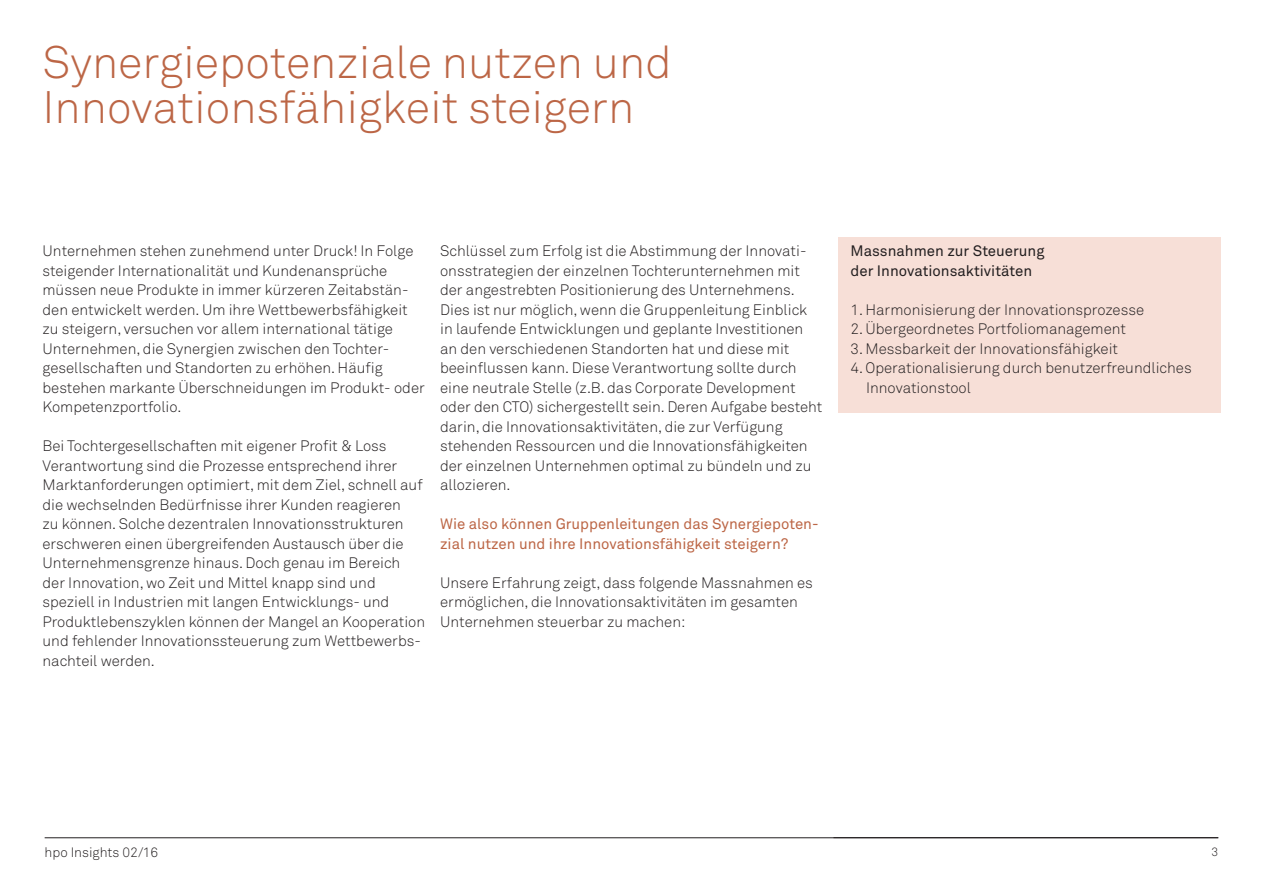
<style>
.page{position:relative;width:1263px;height:893px;background:#fff}
.page>*{position:absolute;margin:0;border:0;box-sizing:border-box;transform-origin:0 0}
.Seitentitel_30pt{font:300 45px/45px "Akkurat Std";color:#bc6646}
.Lauftext{font:300 15px/19.5px "Akkurat Std";color:#231f20}
.Lauftext-2{font:15px/19.5px "Akkurat Std";color:#bc6646}
.Lauftext-3{font:15px "Akkurat Std";color:#231f20}
.t1{font:300 13.5px "Akkurat Std";color:#231f20}
.t2{font:300 12px "Akkurat Std";color:#231f20}
</style>
<div class="page">
<div style="left:838px;top:237px;width:382px;height:175px;background:#f7dfd7"></div>
<hr style="left:45px;top:837px;width:1173px;height:1px;background:#231f20">
<p class="Seitentitel_30pt" style="left:43px;top:40px;width:631px">Synergiepotenziale nutzen und<br>Innovationsfähigkeit steigern</p>
<p class="Lauftext" style="left:43px;top:241px;width:384px">Unternehmen stehen zunehmend unter Druck! In Folge steigender Internationalität und Kundenansprüche müssen neue Produkte in immer kürzeren Zeitabstän&shy;den entwickelt werden. Um ihre Wettbewerbsfähigkeit zu steigern, versuchen vor allem international tätige Unternehmen, die Synergien zwischen den Tochter&shy;gesellschaften und Standorten zu erhöhen. Häufig bestehen markante Überschneidungen im Produkt- oder Kompetenzportfolio.</p>
<p class="Lauftext" style="left:43px;top:436px;width:384px">Bei Tochtergesellschaften mit eigener Profit &amp; Loss Verantwortung sind die Prozesse entsprechend ihrer Marktanforderungen optimiert, mit dem Ziel, schnell auf die wechselnden Bedürfnisse ihrer Kunden reagieren<br>zu können. Solche dezentralen Innovationsstrukturen erschweren einen übergreifenden Austausch über die Unternehmensgrenze hinaus. Doch genau im Bereich der Innovation, wo Zeit und Mittel knapp sind und speziell in Industrien mit langen Entwicklungs- und Produktlebenszyklen können der Mangel an Kooperation und fehlender Innovationssteuerung zum Wettbewerbs&shy;nachteil werden.</p>
<p class="Lauftext" style="left:440px;top:241px;width:384px">Schlüssel zum Erfolg ist die Abstimmung der Innovati&shy;onsstrategien der einzelnen Tochterunternehmen mit der angestrebten Positionierung des Unternehmens.<br>Dies ist nur möglich, wenn die Gruppenleitung Einblick in laufende Entwicklungen und geplante Investitionen an den verschiedenen Standorten hat und diese mit beeinflussen kann. Diese Verantwortung sollte durch eine neutrale Stelle (z.B. das Corporate Development oder den CTO) sichergestellt sein. Deren Aufgabe besteht darin, die Innovationsaktivitäten, die zur Verfügung stehenden Ressourcen und die Innovationsfähigkeiten der einzelnen Unternehmen optimal zu bündeln und zu allozieren.</p>
<p class="Lauftext-2" style="left:440px;top:514px;width:380px">Wie also können Gruppenleitungen das Synergiepoten&shy;zial nutzen und ihre Innovationsfähigkeit steigern?</p>
<p class="Lauftext" style="left:440px;top:573px;width:374px">Unsere Erfahrung zeigt, dass folgende Massnahmen es ermöglichen, die Innovationsaktivitäten im gesamten<br>Unternehmen steuerbar zu machen:</p>
<p class="Lauftext-3" style="left:850px;top:242px;width:195px">Massnahmen zur Steuerung</p>
<p class="Lauftext-3" style="left:850px;top:262px;width:183px">der Innovationsaktivitäten</p>
<p class="Lauftext" style="left:850px;top:300px;width:295px">1. Harmonisierung der Innovationsprozesse</p>
<p class="Lauftext" style="left:850px;top:319px;width:277px">2. Übergeordnetes Portfoliomanagement</p>
<p class="Lauftext" style="left:850px;top:339px;width:269px">3. Messbarkeit der Innovationsfähigkeit</p>
<p class="Lauftext" style="left:850px;top:358px;width:343px">4. Operationalisierung durch benutzerfreundliches</p>
<p class="Lauftext" style="left:866px;top:378px;width:106px">Innovationstool</p>
<p class="t1" style="left:45px;top:844px;width:115px">hpo Insights 02/16</p>
<p class="t2" style="left:1211px;top:845px;width:8px">3</p>
</div>
